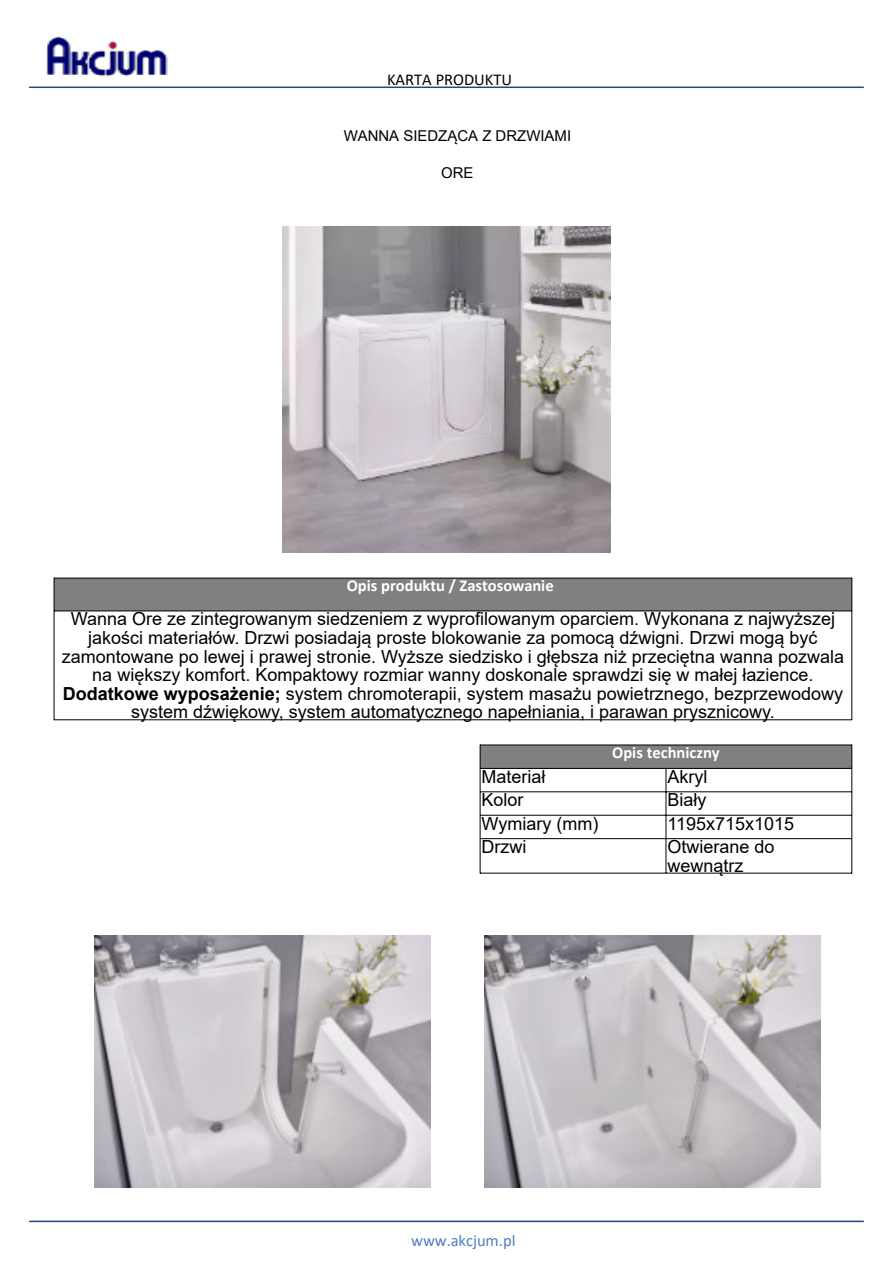
<style>
.page{position:relative;width:894px;height:1263px;background:#fff}
.page>*{position:absolute;margin:0;border:0;box-sizing:border-box;transform-origin:0 0}
.t1{font:18px/18.6px "Arial";color:#000;text-align:center}
.t2{font:700 16.5px "Calibri";color:#fff}
.t3{font:16.5px "Calibri";color:#000}
.t4{font:16.5px "Calibri";color:#4f81bd}
.t5{font:15px "Arial";color:#000}
.s1{font-weight:700}
</style>
<div class="page">
<img style="left:46px;top:36px;width:122px;height:41px">
<hr style="left:29px;top:87px;width:835px;height:1px;background:#1f497d">
<div style="left:54px;top:578px;width:798px;height:33px;background:#808080"></div>
<hr style="left:54px;top:578px;width:1px;height:142px;background:#000">
<hr style="left:851px;top:578px;width:1px;height:142px;background:#000">
<hr style="left:54px;top:578px;width:798px;height:1px;background:#000">
<hr style="left:54px;top:611px;width:798px;height:1px;background:#000">
<hr style="left:54px;top:719px;width:798px;height:1px;background:#000">
<div style="left:480px;top:745px;width:372px;height:23px;background:#808080"></div>
<hr style="left:480px;top:745px;width:1px;height:129px;background:#000">
<hr style="left:851px;top:745px;width:1px;height:129px;background:#000">
<hr style="left:666px;top:768px;width:1px;height:105px;background:#000">
<hr style="left:480px;top:745px;width:372px;height:1px;background:#000">
<hr style="left:480px;top:768px;width:372px;height:1px;background:#000">
<hr style="left:480px;top:791px;width:372px;height:1px;background:#000">
<hr style="left:480px;top:815px;width:372px;height:1px;background:#000">
<hr style="left:480px;top:838px;width:372px;height:1px;background:#000">
<hr style="left:480px;top:873px;width:372px;height:1px;background:#000">
<hr style="left:29px;top:1221px;width:835px;height:1px;background:#1f497d">
<img style="left:282px;top:227px;width:329px;height:325px">
<img style="left:94px;top:935px;width:336px;height:253px">
<img style="left:485px;top:935px;width:336px;height:253px">
<p class="t3" style="left:387px;top:73px;width:127px">KARTA PRODUKTU</p>
<p class="t5" style="left:344px;top:131px;width:229px">WANNA SIEDZĄCA Z DRZWIAMI</p>
<p class="t5" style="left:441px;top:168px;width:34px">ORE</p>
<p class="t2" style="left:347px;top:578px;width:208px">Opis produktu / Zastosowanie</p>
<p class="t1" style="left:62px;top:611px;width:784px">Wanna Ore ze zintegrowanym siedzeniem z wyprofilowanym oparciem. Wykonana z najwyższej jakości materiałów. Drzwi posiadają proste blokowanie za pomocą dźwigni. Drzwi mogą być zamontowane po lewej i prawej stronie. Wyższe siedzisko i głębsza niż przeciętna wanna pozwala na większy komfort. Kompaktowy rozmiar wanny doskonale sprawdzi się w małej łazience.<br><span class="s1">Dodatkowe wyposażenie;</span> system chromoterapii, system masażu powietrznego, bezprzewodowy system dźwiękowy, system automatycznego napełniania, i parawan prysznicowy.</p>
<p class="t2" style="left:612px;top:745px;width:109px">Opis techniczny</p>
<p class="t1" style="left:482px;top:769px;width:66px">Materiał</p>
<p class="t1" style="left:667px;top:769px;width:41px">Akryl</p>
<p class="t1" style="left:482px;top:792px;width:44px">Kolor</p>
<p class="t1" style="left:667px;top:792px;width:41px">Biały</p>
<p class="t1" style="left:482px;top:816px;width:118px">Wymiary (mm)</p>
<p class="t1" style="left:667px;top:816px;width:128px">1195x715x1015</p>
<p class="t1" style="left:482px;top:839px;width:46px">Drzwi</p>
<p class="t1" style="left:667px;top:839px;width:109px;text-align:left">Otwierane do wewnątrz</p>
<p class="t4" style="left:411px;top:1234px;width:106px">www.akcjum.pl</p>
</div>
